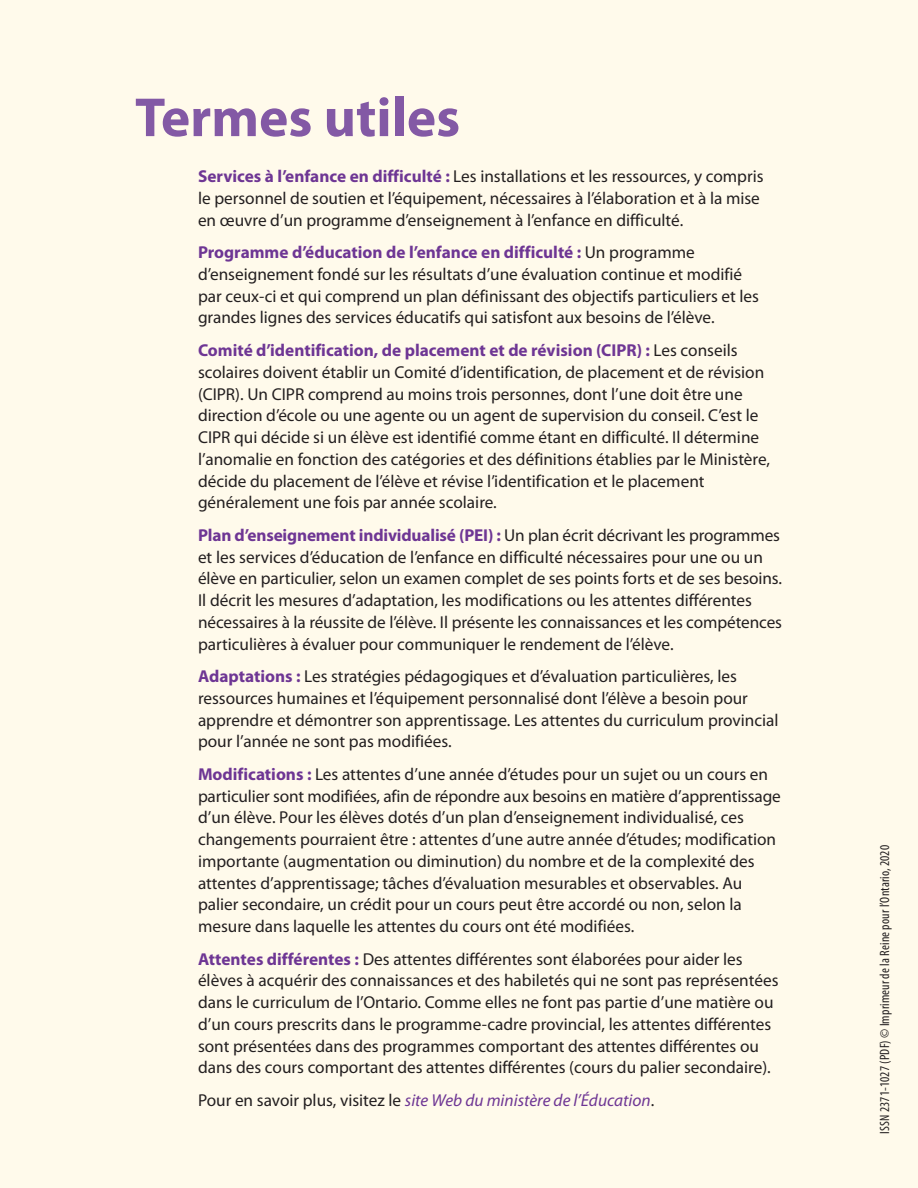
<style>
.page{position:relative;width:918px;height:1188px;background:#fffaeb}
.page>*{position:absolute;margin:0;border:0;box-sizing:border-box;transform-origin:0 0}
.t1{font:700 55.5px "Myriad Pro";color:#8359a5}
.t2{font:17.25px/21.8px "Myriad Pro";color:#231f20}
.t3{font:italic 17.25px "Myriad Pro";color:#6e3694}
.t4{font:condensed 13.5px "Myriad Pro";letter-spacing:.01em;color:#231f20}
.s1{font-weight:700;color:#6e3694}
.s2{font-style:normal;color:#231f20}
</style>
<div class="page">
<h1 class="t1" style="left:135px;top:86px;width:327px">Termes utiles</h1>
<p class="t2" style="left:198px;top:166px;width:567px"><span class="s1">Services à l’enfance en difficulté :</span> Les installations et les ressources, y compris le personnel de soutien et l’équipement, nécessaires à l’élaboration et à la mise en œuvre d’un programme d’enseignement à l’enfance en difficulté.</p>
<p class="t2" style="left:198px;top:242px;width:563px"><span class="s1">Programme d’éducation de l’enfance en difficulté :</span> Un programme d’enseignement fondé sur les résultats d’une évaluation continue et modifié par ceux-ci et qui comprend un plan définissant des objectifs particuliers et les grandes lignes des services éducatifs qui satisfont aux besoins de l’élève.</p>
<p class="t2" style="left:198px;top:340px;width:574px"><span class="s1">Comité d’identification, de placement et de révision (CIPR) :</span> Les conseils scolaires doivent établir un Comité d’identification, de placement et de révision (CIPR). Un CIPR comprend au moins trois personnes, dont l’une doit être une direction d’école ou une agente ou un agent de supervision du conseil. C’est le CIPR qui décide si un élève est identifié comme étant en difficulté. Il détermine l’anomalie en fonction des catégories et des définitions établies par le Ministère, décide du placement de l’élève et révise l’identification et le placement généralement une fois par année scolaire.</p>
<p class="t2" style="left:198px;top:525px;width:586px"><span class="s1">Plan d’enseignement individualisé (PEI) :</span> Un plan écrit décrivant les programmes et les services d’éducation de l’enfance en difficulté nécessaires pour une ou un élève en particulier, selon un examen complet de ses points forts et de ses besoins.<br>Il décrit les mesures d’adaptation, les modifications ou les attentes différentes nécessaires à la réussite de l’élève. Il présente les connaissances et les compétences particulières à évaluer pour communiquer le rendement de l’élève.</p>
<p class="t2" style="left:198px;top:666px;width:582px"><span class="s1">Adaptations :</span> Les stratégies pédagogiques et d’évaluation particulières, les ressources humaines et l’équipement personnalisé dont l’élève a besoin pour apprendre et démontrer son apprentissage. Les attentes du curriculum provincial pour l’année ne sont pas modifiées.</p>
<p class="t2" style="left:198px;top:764px;width:584px"><span class="s1">Modifications :</span> Les attentes d’une année d’études pour un sujet ou un cours en particulier sont modifiées, afin de répondre aux besoins en matière d’apprentissage d’un élève. Pour les élèves dotés d’un plan d’enseignement individualisé, ces changements pourraient être : attentes d’une autre année d’études; modification importante (augmentation ou diminution) du nombre et de la complexité des attentes d’apprentissage; tâches d’évaluation mesurables et observables. Au palier secondaire, un crédit pour un cours peut être accordé ou non, selon la mesure dans laquelle les attentes du cours ont été modifiées.</p>
<p class="t2" style="left:198px;top:948px;width:582px"><span class="s1">Attentes différentes :</span> Des attentes différentes sont élaborées pour aider les élèves à acquérir des connaissances et des habiletés qui ne sont pas représentées dans le curriculum de l’Ontario. Comme elles ne font pas partie d’une matière ou d’un cours prescrits dans le programme-cadre provincial, les attentes différentes sont présentées dans des programmes comportant des attentes différentes ou dans des cours comportant des attentes différentes (cours du palier secondaire).</p>
<p class="t3" style="left:198px;top:1091px;width:458px"><span class="s2">Pour en savoir plus, visitez le</span> site Web du ministère de l’Éducation<span class="s2">.</span></p>
<p class="t4" style="left:877px;top:1134px;width:291px;rotate:-90deg">ISSN 2371-1027 (PDF) © Imprimeur de la Reine pour l’Ontario, 2020</p>
</div>
